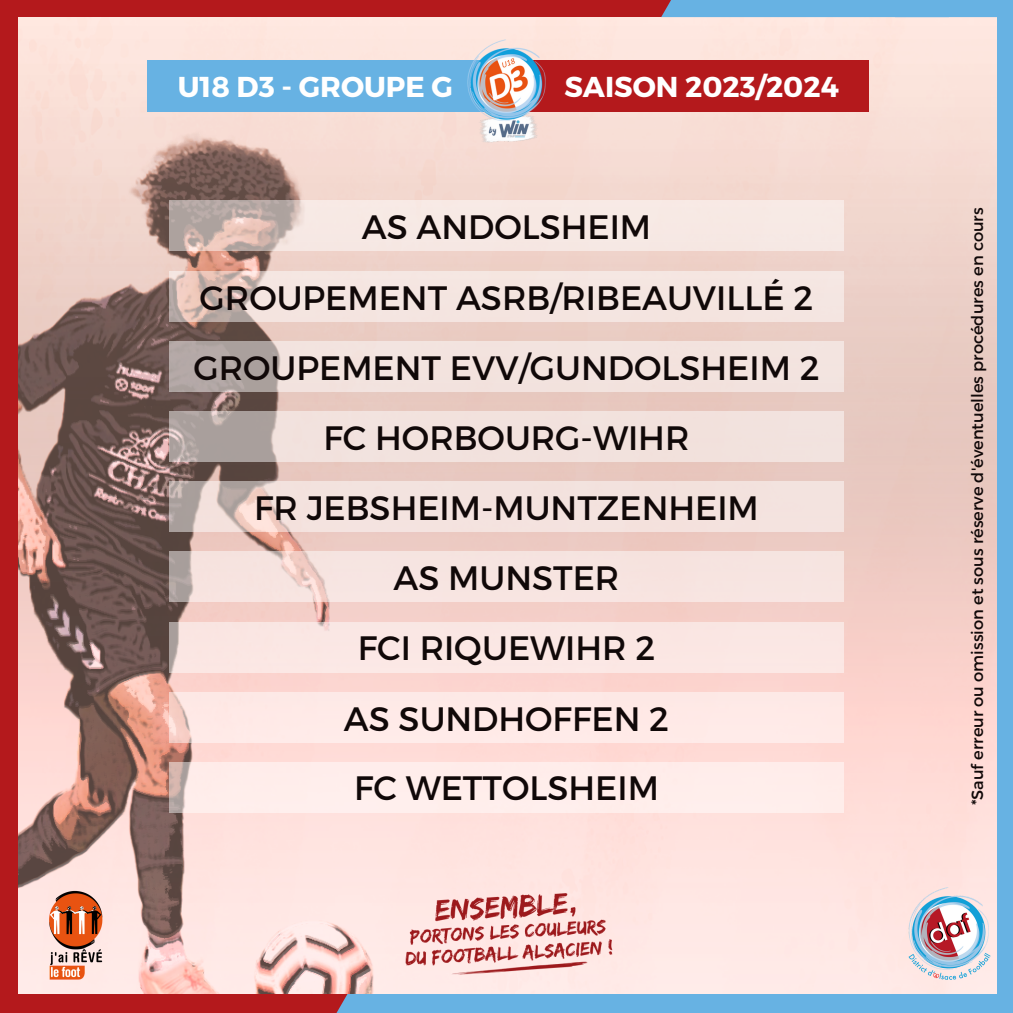
<style>
.page{position:relative;width:1013px;height:1013px;background:#fff}
.page>*{position:absolute;margin:0;border:0;box-sizing:border-box;transform-origin:0 0}
.t1{font:33.75px "Montserrat";color:#100808}
.t2{font:700 28.75px "Montserrat";color:#fff}
.t3{font:16.25px "Montserrat";color:#100808}
</style>
<div class="page">
<img style="left:19px;top:17px;width:978px;height:977px">
<div style="left:997px;top:0;width:15px;height:1012px;background:#67b2e3"></div>
<div style="left:171px;top:994px;width:841px;height:18px;background:#67b2e3"></div>
<div style="left:0;top:0;width:892px;height:17px;background:#b4191c"></div>
<div style="left:661px;top:0;width:287px;height:17px;background:#67b2e3"></div>
<div style="left:895px;top:0;width:117px;height:17px;background:#67b2e3"></div>
<div style="left:0;top:0;width:18px;height:1012px;background:#b4191c"></div>
<div style="left:181px;top:994px;width:166px;height:18px;background:#b4191c"></div>
<div style="left:0;top:994px;width:275px;height:18px;background:#b4191c"></div>
<img style="left:907px;top:886px;width:83px;height:96px">
<img style="left:392px;top:888px;width:221px;height:91px">
<img style="left:44px;top:887px;width:63px;height:95px">
<div style="left:147px;top:61px;width:356px;height:51px;background:#67b2e3"></div>
<div style="left:506px;top:61px;width:363px;height:51px;background:#b4191c"></div>
<img style="left:465px;top:39px;width:83px;height:105px">
<svg style="left:169px;top:200px;width:674px;height:51px;fill:#f7e8e4"></svg>
<svg style="left:169px;top:271px;width:674px;height:51px;fill:#f4e5e0"></svg>
<svg style="left:169px;top:341px;width:674px;height:51px;fill:#f3e3de"></svg>
<svg style="left:169px;top:411px;width:674px;height:51px;fill:#f2e2dd"></svg>
<svg style="left:169px;top:481px;width:674px;height:51px;fill:#f3e2de"></svg>
<div style="left:169px;top:551px;width:674px;height:51px;background:#f7e4e0"></div>
<div style="left:169px;top:621px;width:674px;height:51px;background:#fbe7e4"></div>
<div style="left:169px;top:691px;width:674px;height:51px;background:#ffeae7"></div>
<div style="left:169px;top:761px;width:674px;height:51px;background:#ffedeb"></div>
<p class="t2" style="left:178px;top:68px;width:276px">U18 D3 - GROUPE G</p>
<p class="t2" style="left:564px;top:68px;width:276px">SAISON 2023/2024</p>
<p class="t1" style="left:362px;top:205px;width:291px">AS ANDOLSHEIM</p>
<p class="t1" style="left:199px;top:275px;width:615px">GROUPEMENT ASRB/RIBEAUVILLÉ 2</p>
<p class="t1" style="left:193px;top:346px;width:627px">GROUPEMENT EVV/GUNDOLSHEIM 2</p>
<p class="t1" style="left:323px;top:416px;width:367px">FC HORBOURG-WIHR</p>
<p class="t1" style="left:254px;top:486px;width:506px">FR JEBSHEIM-MUNTZENHEIM</p>
<p class="t1" style="left:393px;top:556px;width:227px">AS MUNSTER</p>
<p class="t1" style="left:358px;top:626px;width:299px">FCI RIQUEWIHR 2</p>
<p class="t1" style="left:344px;top:697px;width:326px">AS SUNDHOFFEN 2</p>
<p class="t1" style="left:354px;top:766px;width:306px">FC WETTOLSHEIM</p>
<p class="t3" style="left:966px;top:805px;width:599px;rotate:-90deg">*Sauf erreur ou omission et sous réserve d'éventuelles procédures en cours</p>
</div>
